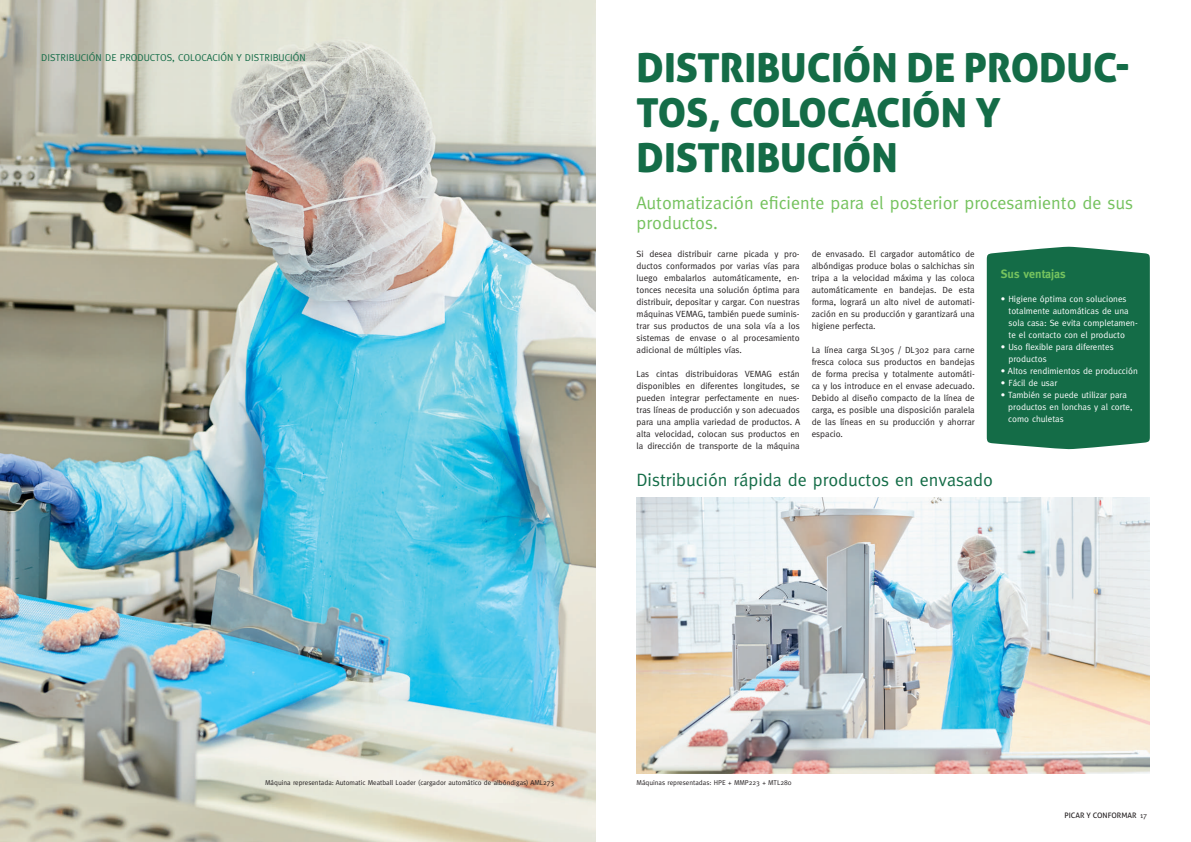
<style>
.page{position:relative;width:1191px;height:842px;background:#fff}
.page>*{position:absolute;margin:0;border:0;box-sizing:border-box;transform-origin:0 0}
.t1{font:40px/45px "Aller Display";color:#146c47}
.t2{font:18px/20px "Meta";color:#75c25e}
.t3{font:18px "Meta";color:#146c47}
.t4{font:700 12px "Meta";color:#75c25e}
.t5{font:10px "Meta";color:#146c47}
.t6{font:9px/12px "Meta";color:#231f20;text-align:justify}
.t7{font:9px/12px "Meta";color:#fff}
.t8{font:7.5px "Aller";color:#231f20}
.t9{font:7px "Meta";color:#231f20}
.s1{font-family:"Meta"}
</style>
<div class="page">
<img style="left:0;top:0;width:595px;height:842px">
<img style="left:636px;top:497px;width:513px;height:276px">
<div style="left:986px;top:247px;width:163px;height:202px;background:#146c47"></div>
<p class="t5" style="left:41px;top:52px;width:266px">DISTRIBUCIÓN DE PRODUCTOS, COLOCACIÓN Y DISTRIBUCIÓN</p>
<h1 class="t1" style="left:636px;top:45px;width:495px">DISTRIBUCIÓN DE PRODUC-<br>TOS, COLOCACIÓN Y<br>DISTRIBUCIÓN</h1>
<h2 class="t2" style="left:636px;top:192px;width:498px">Automatización eficiente para el posterior procesamiento de sus productos.</h2>
<p class="t6" style="left:811px;top:248px;width:165px">de envasado. El cargador automático de albóndigas produce bolas o salchichas sin tripa a la velocidad máxima y las coloca automáticamente en bandejas. De esta forma, logrará un alto nivel de automati&shy;zación en su producción y garantizará una higiene perfecta.</p>
<p class="t6" style="left:811px;top:344px;width:165px">La línea carga SL305 / DL302 para carne fresca coloca sus productos en bandejas de forma precisa y totalmente automáti&shy;ca y los introduce en el envase adecuado.<br>Debido al diseño compacto de la línea de carga, es posible una disposición paralela de las líneas en su producción y ahorrar espacio.</p>
<h2 class="t3" style="left:636px;top:469px;width:358px">Distribución rápida de productos en envasado</h2>
<p class="t6" style="left:636px;top:248px;width:165px">Si desea distribuir carne picada y pro&shy;ductos conformados por varias vías para luego embalarlos automáticamente, en&shy;tonces necesita una solución óptima para distribuir, depositar y cargar. Con nuestras máquinas VEMAG, también puede suminis&shy;trar sus productos de una sola vía a los sistemas de envase o al procesamiento adicional de múltiples vías.</p>
<p class="t6" style="left:636px;top:368px;width:165px">Las cintas distribuidoras VEMAG están disponibles en diferentes longitudes, se pueden integrar perfectamente en nues&shy;tras líneas de producción y son adecuados para una amplia variedad de productos. A alta velocidad, colocan sus productos en la dirección de transporte de la máquina</p>
<h3 class="t4" style="left:1001px;top:267px;width:66px">Sus ventajas</h3>
<p class="t7" style="left:1008px;top:293px;width:131px;text-indent:-7px">• Higiene óptima con soluciones totalmente automáticas de una sola casa: Se evita completamen&shy;te el contacto con el producto</p>
<p class="t7" style="left:1008px;top:341px;width:107px;text-indent:-7px">• Uso flexible para diferentes productos</p>
<p class="t7" style="left:1001px;top:365px;width:138px">• Altos rendimientos de producción</p>
<p class="t7" style="left:1001px;top:377px;width:58px">• Fácil de usar</p>
<p class="t7" style="left:1008px;top:389px;width:126px;text-indent:-7px">• También se puede utilizar para productos en lonchas y al corte, como chuletas</p>
<p class="t9" style="left:265px;top:779px;width:291px">Máquina representada: Automatic Meatball Loader (cargador automático de albóndigas) AML273</p>
<p class="t9" style="left:636px;top:779px;width:156px">Máquinas representadas: HPE + MMP223 + MTL280</p>
<p class="t8" style="left:1064px;top:811px;width:84px">PICAR Y CONFORMAR <span class="s1">17</span></p>
</div>
